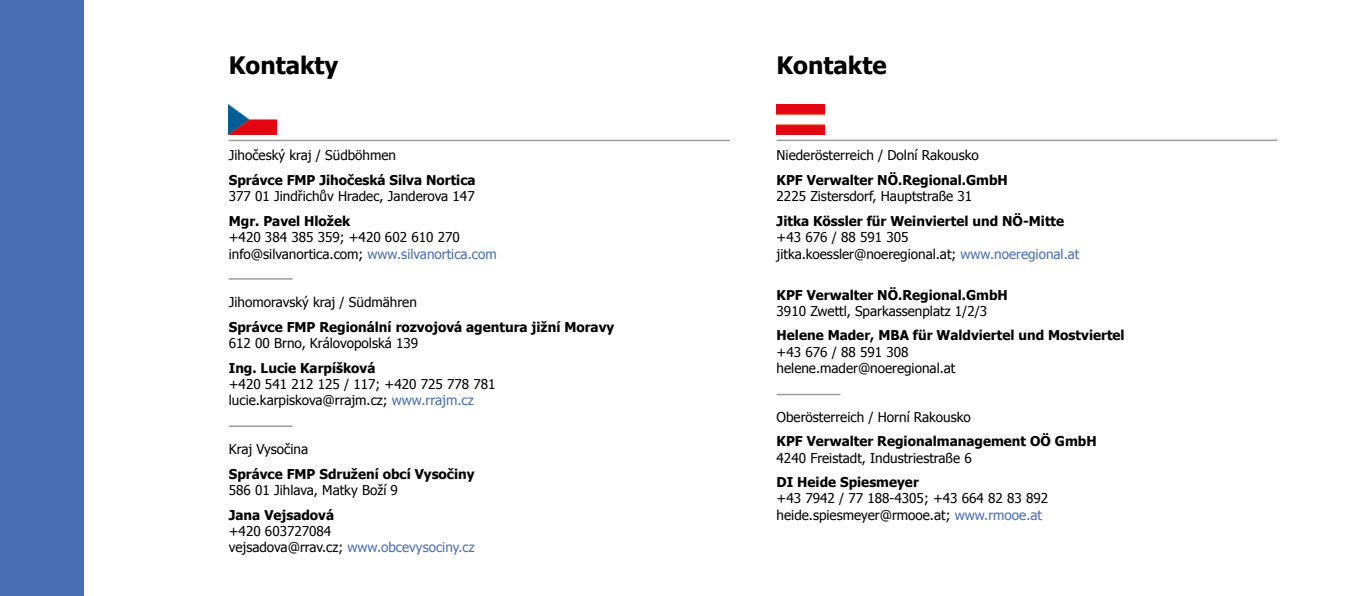
<style>
.page{position:relative;width:1361px;height:596px;background:#fff}
.page>*{position:absolute;margin:0;border:0;box-sizing:border-box;transform-origin:0 0}
.t1{font:700 24px "Tahoma";color:#000}
.t2{font:13.5px/16.2px "Tahoma";color:#000}
.t3{font:700 13.5px "Tahoma";color:#000}
.s1{color:#4a6eb3}
</style>
<div class="page">
<div style="left:0;top:0;width:83px;height:595px;background:#4a6eb3"></div>
<hr style="left:229px;top:140px;width:501px;height:1px;background:#9d9d9c">
<hr style="left:776px;top:139px;width:501px;height:2px;background:#9d9d9c">
<img style="left:229px;top:105px;width:48px;height:30px">
<img style="left:776px;top:105px;width:49px;height:30px">
<hr style="left:229px;top:278px;width:64px;height:1px;background:#9d9d9c">
<hr style="left:229px;top:425px;width:64px;height:1px;background:#9d9d9c">
<hr style="left:776px;top:393px;width:64px;height:2px;background:#9d9d9c">
<h1 class="t1" style="left:229px;top:48px;width:111px">Kontakty</h1>
<h1 class="t1" style="left:776px;top:48px;width:111px">Kontakte</h1>
<p class="t2" style="left:229px;top:147px;width:169px">Jihočeský kraj / Südböhmen</p>
<p class="t3" style="left:229px;top:171px;width:248px">Správce FMP Jihočeská Silva Nortica</p>
<p class="t2" style="left:229px;top:188px;width:247px">377 01 Jindřichův Hradec, Janderova 147</p>
<p class="t3" style="left:229px;top:211px;width:123px">Mgr. Pavel Hložek</p>
<p class="t2" style="left:229px;top:228px;width:269px">+420 384 385 359; +420 602 610 270 info@silvanortica.com; <span class="s1">www.silvanortica.com</span></p>
<p class="t2" style="left:229px;top:293px;width:190px">Jihomoravský kraj / Südmähren</p>
<p class="t3" style="left:229px;top:317px;width:387px">Správce FMP Regionální rozvojová agentura jižní Moravy</p>
<p class="t2" style="left:229px;top:334px;width:191px">612 00 Brno, Královopolská 139</p>
<p class="t3" style="left:229px;top:358px;width:148px">Ing. Lucie Karpíšková</p>
<p class="t2" style="left:229px;top:375px;width:268px">+420 541 212 125 / 117; +420 725 778 781 lucie.karpiskova@rrajm.cz; <span class="s1">www.rrajm.cz</span></p>
<p class="t2" style="left:229px;top:440px;width:81px">Kraj Vysočina</p>
<p class="t3" style="left:229px;top:464px;width:247px">Správce FMP Sdružení obcí Vysočiny</p>
<p class="t2" style="left:229px;top:481px;width:171px">586 01 Jihlava, Matky Boží 9</p>
<p class="t3" style="left:229px;top:505px;width:107px">Jana Vejsadová</p>
<p class="t2" style="left:229px;top:522px;width:247px">+420 603727084<br>vejsadova@rrav.cz; <span class="s1">www.obcevysociny.cz</span></p>
<p class="t2" style="left:776px;top:147px;width:203px">Niederösterreich / Dolní Rakousko</p>
<p class="t3" style="left:776px;top:171px;width:233px">KPF Verwalter NÖ.Regional.GmbH</p>
<p class="t2" style="left:776px;top:188px;width:197px">2225 Zistersdorf, Hauptstraße 31</p>
<p class="t3" style="left:776px;top:211px;width:289px">Jitka Kössler für Weinviertel und NÖ-Mitte</p>
<p class="t2" style="left:776px;top:228px;width:304px">+43 676 / 88 591 305 jitka.koessler@noeregional.at; <span class="s1">www.noeregional.at</span></p>
<p class="t3" style="left:776px;top:285px;width:233px">KPF Verwalter NÖ.Regional.GmbH</p>
<p class="t2" style="left:776px;top:302px;width:212px">3910 Zwettl, Sparkassenplatz 1/2/3</p>
<p class="t3" style="left:776px;top:326px;width:350px">Helene Mader, MBA für Waldviertel und Mostviertel</p>
<p class="t2" style="left:776px;top:343px;width:180px">+43 676 / 88 591 308 helene.mader@noeregional.at</p>
<p class="t2" style="left:776px;top:407px;width:196px">Oberösterreich / Horní Rakousko</p>
<p class="t3" style="left:776px;top:431px;width:322px">KPF Verwalter Regionalmanagement OÖ GmbH</p>
<p class="t2" style="left:776px;top:448px;width:197px">4240 Freistadt, Industriestraße 6</p>
<p class="t3" style="left:776px;top:472px;width:144px">DI Heide Spiesmeyer</p>
<p class="t2" style="left:776px;top:489px;width:273px">+43 7942 / 77 188-4305; +43 664 82 83 892 heide.spiesmeyer@rmooe.at; <span class="s1">www.rmooe.at</span></p>
</div>
